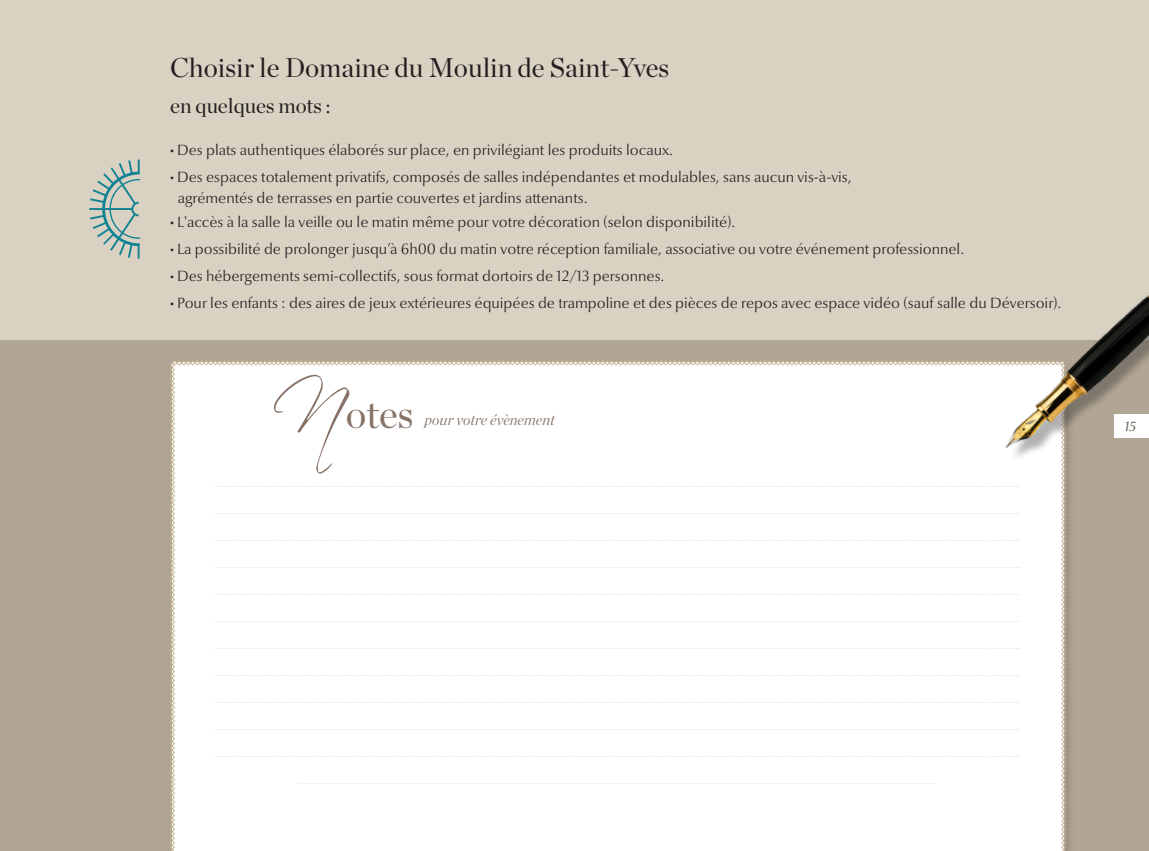
<style>
.page{position:relative;width:1149px;height:851px;background:#fff}
.page>*{position:absolute;margin:0;border:0;box-sizing:border-box;transform-origin:0 0}
.t1{font:39.45px "Chronicle Display";color:#877367}
.t2{font:27px "Chronicle Display";color:#231f20}
.t3{font:21px "Chronicle Display";color:#231f20}
.t4{font:italic 15px/27px "Minion Pro";color:#caba9e;text-align:center}
.t5{font:300 15px/27px "Optima Nova LT Pro";color:#231f20}
.t6{font:italic 300 15px "Chronicle Display";color:#877367}
.t7{font:italic 13.5px "Optima Nova LT Pro";color:#686056}
.s1{font-family:"Scriptina";font-size:79.05px}
</style>
<div class="page">
<div style="left:0;top:0;width:1148px;height:375px;background:#d9d1c2"></div>
<div style="left:0;top:340px;width:1148px;height:510px;background:#b1a694"></div>
<div style="left:170px;top:360px;width:895px;height:490px;background:#fff"></div>
<img style="left:999px;top:294px;width:149px;height:167px">
<svg style="left:89px;top:159px;width:51px;height:99px"></svg>
<div style="left:1113px;top:414px;width:35px;height:23px;background:#fff"></div>
<h2 class="t2" style="left:170px;top:47px;width:500px">Choisir le Domaine du Moulin de Saint-Yves</h2>
<h3 class="t3" style="left:170px;top:89px;width:162px">en quelques mots :</h3>
<p class="t5" style="left:170px;top:136px;width:683px"><sup>.</sup> Des plats authentiques élaborés sur place, en privilégiant les produits locaux.<br><sup>.</sup> Des espaces totalement privatifs, composés de salles indépendantes et modulables, sans aucun vis-à-vis,</p>
<p class="t5" style="left:170px;top:186px;width:566px;line-height:24px;text-indent:8px">agrémentés de terrasses en partie couvertes et jardins attenants.<br><sup>.</sup> L'accès à la salle la veille ou le matin même pour votre décoration (selon disponibilité).</p>
<p class="t5" style="left:170px;top:235px;width:892px"><sup>.</sup> La possibilité de prolonger jusqu’à 6h00 du matin votre réception familiale, associative ou votre événement professionnel.<br><sup>.</sup> Des hébergements semi-collectifs, sous format dortoirs de 12/13 personnes.<br><sup>.</sup> Pour les enfants : des aires de jeux extérieures équipées de trampoline et des pièces de repos avec espace vidéo (sauf salle du Déversoir).</p>
<h1 class="t1" style="left:272px;top:384px;width:143px"><span class="s1">N</span>otes</h1>
<p class="t6" style="left:424px;top:408px;width:132px">pour votre évènement</p>
<p class="t4" style="left:213px;top:471px;width:808px">----------------------------------------------------------------------------------------------------------------------------------------------------------------- ----------------------------------------------------------------------------------------------------------------------------------------------------------------- ----------------------------------------------------------------------------------------------------------------------------------------------------------------- ----------------------------------------------------------------------------------------------------------------------------------------------------------------- ----------------------------------------------------------------------------------------------------------------------------------------------------------------- ----------------------------------------------------------------------------------------------------------------------------------------------------------------- ----------------------------------------------------------------------------------------------------------------------------------------------------------------- ----------------------------------------------------------------------------------------------------------------------------------------------------------------- ----------------------------------------------------------------------------------------------------------------------------------------------------------------- ----------------------------------------------------------------------------------------------------------------------------------------------------------------- ----------------------------------------------------------------------------------------------------------------------------------------------------------------- -------------------------------------------------------------------------------------------------------------------------------</p>
<p class="t7" style="left:1123px;top:418px;width:16px">15</p>
</div>
